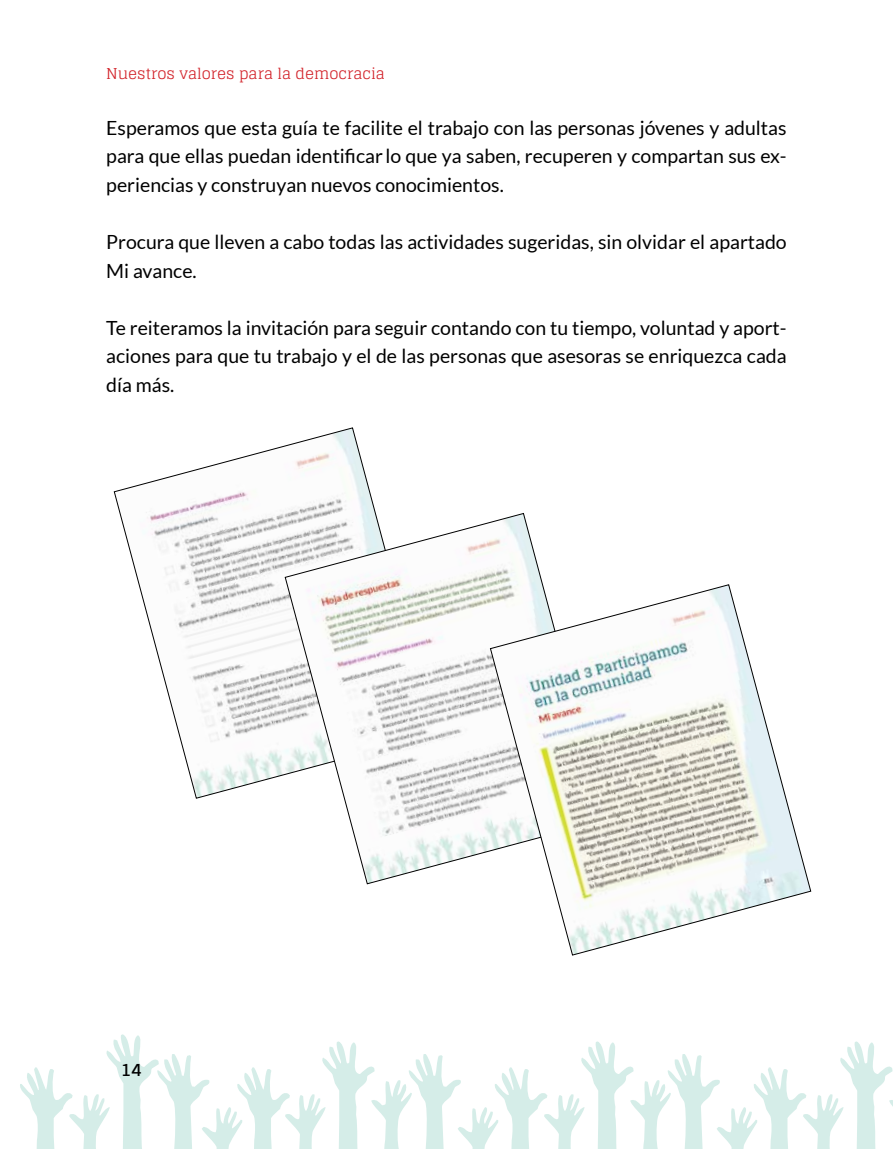
<style>
.page{position:relative;width:893px;height:1149px;background:#fff}
.page>*{position:absolute;margin:0;border:0;box-sizing:border-box;transform-origin:0 0}
.t1{font:19.5px/28.5px "Lato";color:#000;text-align:justify}
.t2{font:700 18px "Glegoo";color:#000}
.t3{font:15px "Glegoo";color:#d2232a}
</style>
<div class="page">
<svg style="left:20px;top:1034px;width:873px;height:114px"></svg>
<svg style="left:114px;top:427px;width:262px;height:371px"></svg>
<svg style="left:285px;top:513px;width:258px;height:370px"></svg>
<svg style="left:490px;top:584px;width:321px;height:371px"></svg>
<p class="t3" style="left:106px;top:65px;width:280px">Nuestros valores para la democracia</p>
<p class="t1" style="left:106px;top:113px;width:682px">Esperamos que esta guía te facilite el trabajo con las personas jóvenes y adultas para que ellas puedan identificar lo que ya saben, recuperen y compartan sus ex&shy;periencias y construyan nuevos conocimientos.</p>
<p class="t1" style="left:106px;top:227px;width:682px">Procura que lleven a cabo todas las actividades sugeridas, sin olvidar el apartado<br>Mi avance.</p>
<p class="t1" style="left:106px;top:313px;width:682px">Te reiteramos la invitación para seguir contando con tu tiempo, voluntad y aport&shy;aciones para que tu trabajo y el de las personas que asesoras se enriquezca cada día más.</p>
<p class="t2" style="left:121px;top:1058px;width:23px">14</p>
</div>
